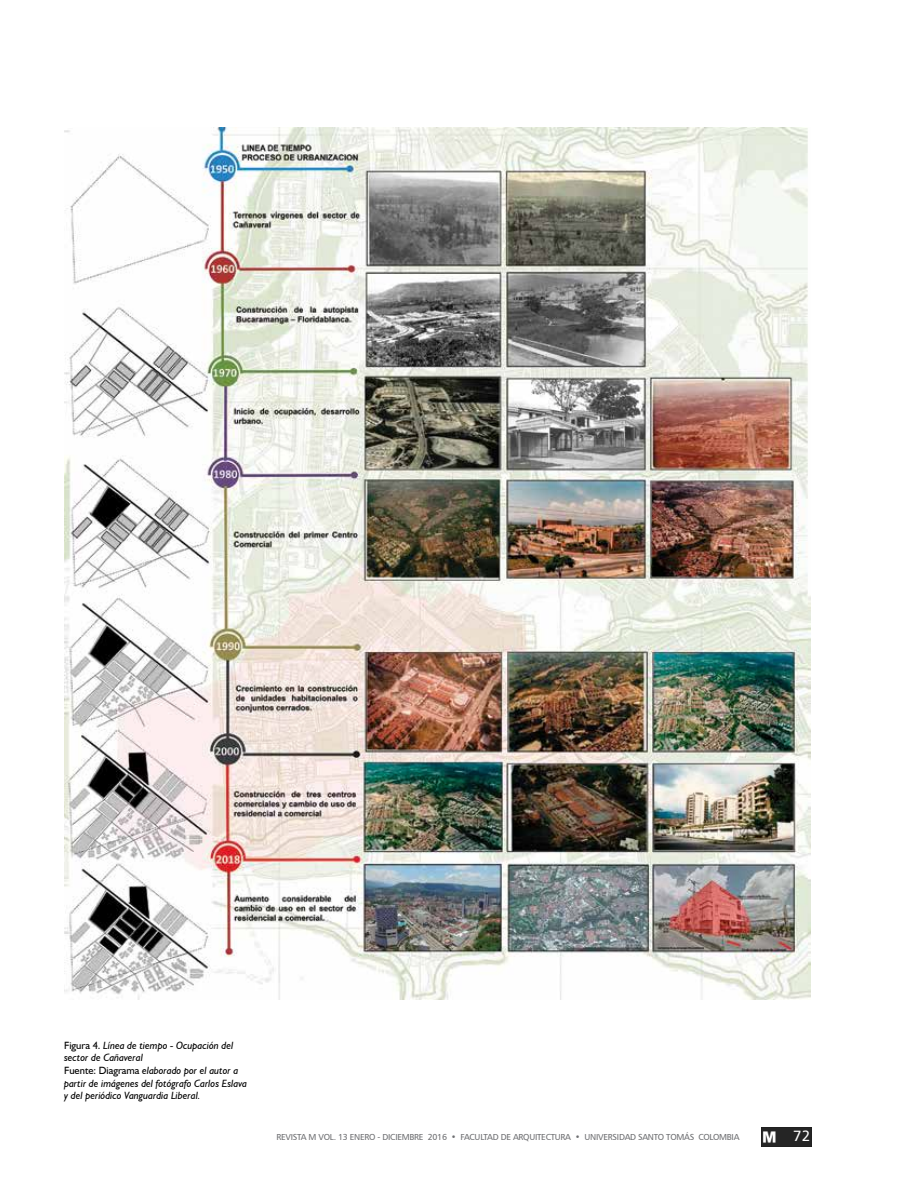
<style>
.page{position:relative;width:918px;height:1188px;background:#fff}
.page>*{position:absolute;margin:0;border:0;box-sizing:border-box;transform-origin:0 0}
.t1{font:15px "Humanist 777 BT Roman B";color:#fff}
.t2{font:italic 10.5px/12.6px "Humanist 521 BT";color:#000}
.t3{font:8.7px "Humanist 777 BT Roman B";letter-spacing:-.03em;color:#6d6e71}
.s1{font-style:normal}
</style>
<div class="page">
<img style="left:64px;top:128px;width:746px;height:871px">
<img style="left:761px;top:1127px;width:51px;height:20px">
<p class="t2" style="left:64px;top:1039px;width:184px"><span class="s1">Figura 4.</span> Línea de tiempo - Ocupación del sector de Cañaveral<br><span class="s1">Fuente: Diagrama</span> elaborado por el autor a partir de imágenes del fotógrafo Carlos Eslava y del periódico Vanguardia Liberal.</p>
<p class="t3" style="left:276px;top:1132px;width:465px">REVISTA M VOL. 13 ENERO - DICIEMBRE 2016 • FACULTAD DE ARQUITECTURA • UNIVERSIDAD SANTO TOMÁS COLOMBIA</p>
<h1 class="t1" style="left:793px;top:1126px;width:19px">72</h1>
</div>
